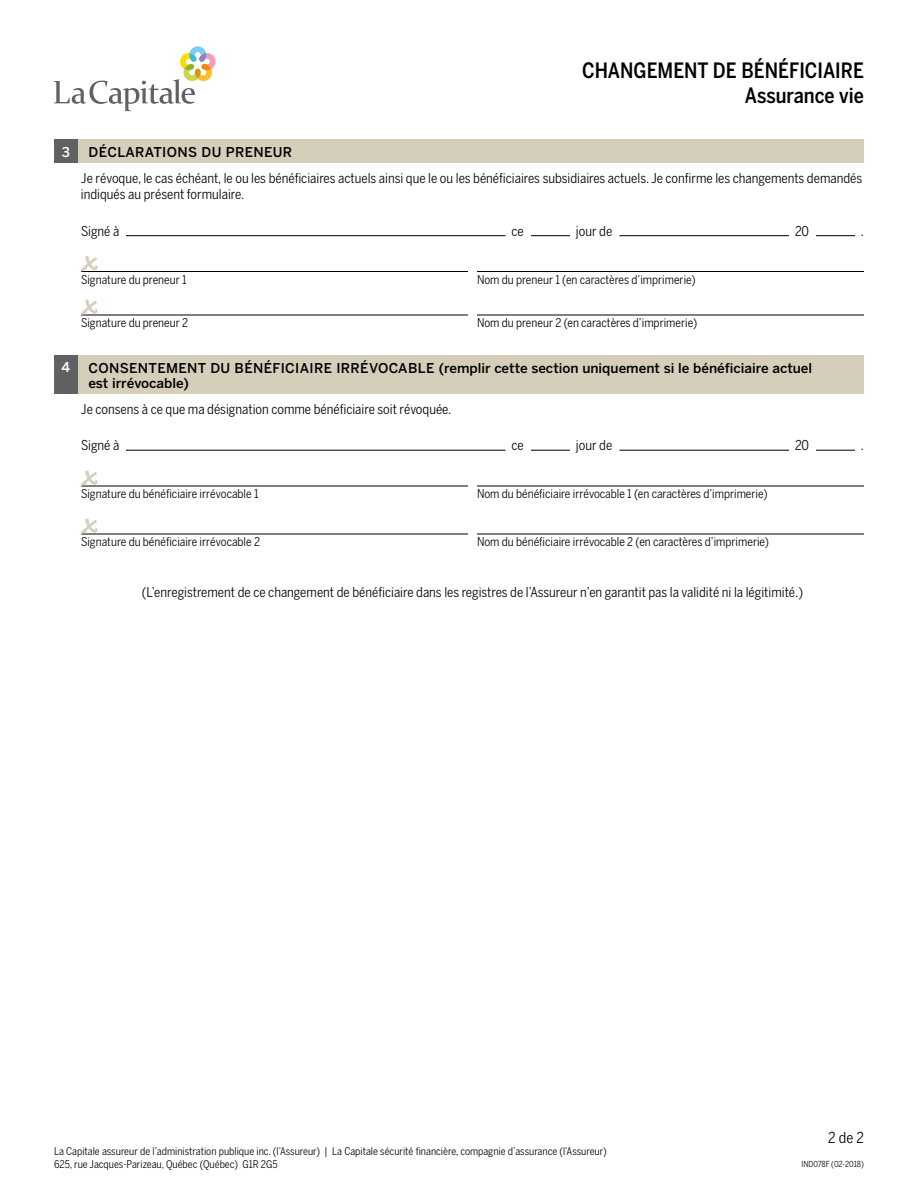
<style>
.page{position:relative;width:918px;height:1188px;background:#fff}
.page>*{position:absolute;margin:0;border:0;box-sizing:border-box;transform-origin:0 0}
.t1{font:500 21px/25.5px "Benton Sans Cond";color:#000;text-align:right}
.t2{font:15px "Benton Sans Cond";color:#000}
.t3{font:13.5px/16.5px "Benton Sans Cond";color:#000}
.t4{font:500 13.5px/15px "Benton Sans";color:#000}
.t5{font:500 13.5px "Benton Sans";letter-spacing:.025em;color:#000}
.t6{font:500 13.5px "Benton Sans";color:#fff}
.t7{font:12px "Benton Sans Cond";color:#000}
.t8{font:10.5px/12.6px "Benton Sans Cond";color:#000}
.t9{font:8.25px "Benton Sans Cond";color:#000}
</style>
<div class="page">
<svg style="left:54px;top:46px;width:162px;height:65px"></svg>
<div style="left:54px;top:140px;width:24px;height:24px;background:#606161"></div>
<div style="left:78px;top:140px;width:785px;height:24px;background:#d5ceba"></div>
<hr style="left:126px;top:235px;width:380px;height:1px;background:#000">
<hr style="left:531px;top:235px;width:39px;height:1px;background:#000">
<hr style="left:620px;top:235px;width:169px;height:1px;background:#000">
<hr style="left:816px;top:235px;width:39px;height:1px;background:#000">
<svg style="left:81px;top:256px;width:783px;height:16px"></svg>
<hr style="left:81px;top:315px;width:387px;height:1px;background:#000">
<hr style="left:477px;top:315px;width:387px;height:1px;background:#000">
<svg style="left:81px;top:299px;width:783px;height:16px"></svg>
<div style="left:54px;top:356px;width:24px;height:38px;background:#606161"></div>
<div style="left:78px;top:356px;width:785px;height:38px;background:#d5ceba"></div>
<svg style="left:126px;top:449px;width:729px;height:1px"></svg>
<div style="left:506px;top:434px;width:6px;height:16px;background:#fff"></div>
<div style="left:525px;top:434px;width:6px;height:16px;background:#fff"></div>
<div style="left:570px;top:434px;width:6px;height:16px;background:#fff"></div>
<div style="left:614px;top:434px;width:6px;height:16px;background:#fff"></div>
<div style="left:789px;top:434px;width:6px;height:16px;background:#fff"></div>
<div style="left:810px;top:434px;width:6px;height:16px;background:#fff"></div>
<hr style="left:126px;top:450px;width:380px;height:1px;background:#000">
<hr style="left:531px;top:450px;width:39px;height:1px;background:#000">
<hr style="left:620px;top:450px;width:169px;height:1px;background:#000">
<hr style="left:816px;top:450px;width:39px;height:1px;background:#000">
<hr style="left:81px;top:486px;width:387px;height:1px;background:#000">
<hr style="left:477px;top:486px;width:387px;height:1px;background:#000">
<svg style="left:81px;top:470px;width:783px;height:16px"></svg>
<hr style="left:81px;top:534px;width:387px;height:1px;background:#000">
<hr style="left:477px;top:534px;width:387px;height:1px;background:#000">
<svg style="left:81px;top:518px;width:783px;height:16px"></svg>
<h1 class="t1" style="left:582px;top:57px;width:283px">CHANGEMENT DE BÉNÉFICIAIRE<br>Assurance vie</h1>
<p class="t6" style="left:62px;top:144px;width:10px">3</p>
<p class="t5" style="left:89px;top:144px;width:205px">DÉCLARATIONS DU PRENEUR</p>
<p class="t3" style="left:81px;top:170px;width:783px">Je révoque, le cas échéant, le ou les bénéficiaires actuels ainsi que le ou les bénéficiaires subsidiaires actuels. Je confirme les changements demandés indiqués au présent formulaire.</p>
<p class="t3" style="left:81px;top:222px;width:40px">Signé à</p>
<p class="t3" style="left:512px;top:222px;width:14px">ce</p>
<p class="t3" style="left:576px;top:222px;width:38px">jour de</p>
<p class="t3" style="left:795px;top:222px;width:16px">20</p>
<p class="t3" style="left:861px;top:222px;width:5px">.</p>
<p class="t7" style="left:81px;top:273px;width:107px">Signature du preneur 1</p>
<p class="t7" style="left:477px;top:273px;width:220px">Nom du preneur 1 (en caractères d’imprimerie)</p>
<p class="t7" style="left:81px;top:316px;width:109px">Signature du preneur 2</p>
<p class="t7" style="left:477px;top:316px;width:222px">Nom du preneur 2 (en caractères d’imprimerie)</p>
<p class="t6" style="left:62px;top:359px;width:10px">4</p>
<p class="t4" style="left:88px;top:360px;width:725px">CONSENTEMENT DU BÉNÉFICIAIRE IRRÉVOCABLE (remplir cette section uniquement si le bénéficiaire actuel est irrévocable)</p>
<p class="t3" style="left:81px;top:401px;width:372px">Je consens à ce que ma désignation comme bénéficiaire soit révoquée.</p>
<p class="t3" style="left:81px;top:437px;width:40px">Signé à</p>
<p class="t3" style="left:512px;top:437px;width:14px">ce</p>
<p class="t3" style="left:576px;top:437px;width:38px">jour de</p>
<p class="t3" style="left:795px;top:437px;width:16px">20</p>
<p class="t3" style="left:861px;top:437px;width:5px">.</p>
<p class="t7" style="left:81px;top:487px;width:179px">Signature du bénéficiaire irrévocable 1</p>
<p class="t7" style="left:477px;top:487px;width:292px">Nom du bénéficiaire irrévocable 1 (en caractères d’imprimerie)</p>
<p class="t7" style="left:81px;top:535px;width:181px">Signature du bénéficiaire irrévocable 2</p>
<p class="t7" style="left:477px;top:535px;width:294px">Nom du bénéficiaire irrévocable 2 (en caractères d’imprimerie)</p>
<p class="t3" style="left:142px;top:584px;width:663px">(L’enregistrement de ce changement de bénéficiaire dans les registres de l’Assureur n’en garantit pas la validité ni la légitimité.)</p>
<p class="t8" style="left:54px;top:1145px;width:554px">La Capitale assureur de l’administration publique inc. (l’Assureur) | La Capitale sécurité financière, compagnie d’assurance (l’Assureur)<br>625, rue Jacques-Parizeau, Québec (Québec) G1R 2G5</p>
<p class="t2" style="left:828px;top:1129px;width:37px">2 de 2</p>
<p class="t9" style="left:801px;top:1159px;width:64px">IND078F (02-2018)</p>
</div>
